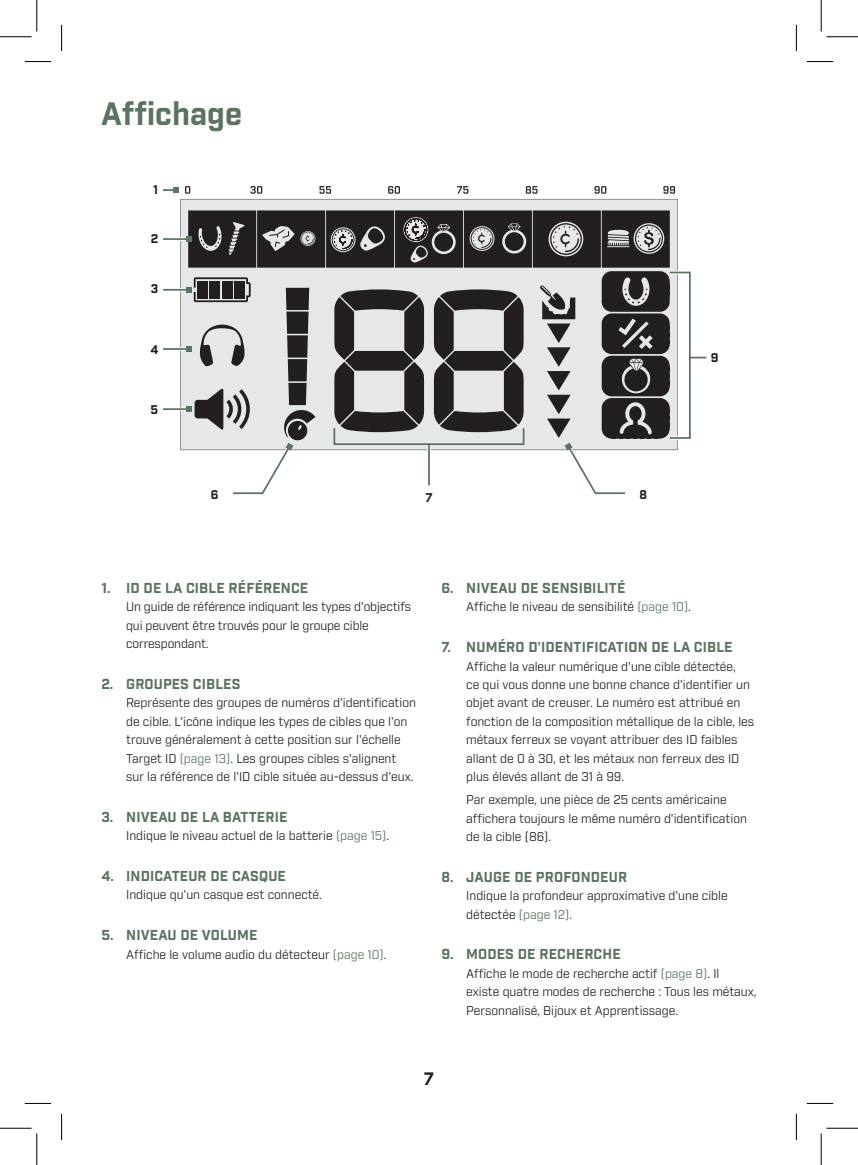
<style>
.page{position:relative;width:858px;height:1165px;background:#fff}
.page>*{position:absolute;margin:0;border:0;box-sizing:border-box;transform-origin:0 0}
.t1{font:700 31.5px "Industry";color:#5c7361}
.t2{font:700 17.5px "Industry";color:#231f20}
.t3{font:700 14px "Industry";letter-spacing:.01em;color:#5c7361}
.t4{font:12.25px/18.4px "Industry";color:#231f20}
.t5{font:700 12.25px "Industry";color:#231f20}
.s1{color:#5c7361}
</style>
<div class="page">
<svg style="left:180px;top:199px;width:497px;height:251px;background:#dedfe1"></svg>
<svg style="left:185px;top:186px;width:490px;height:8px"></svg>
<hr style="left:163px;top:237px;width:29px;height:4px;background:#fff">
<hr style="left:163px;top:238px;width:26px;height:2px;background:#5c7361">
<hr style="left:163px;top:288px;width:29px;height:3px;background:#fff">
<hr style="left:163px;top:289px;width:26px;height:2px;background:#5c7361">
<hr style="left:163px;top:347px;width:29px;height:4px;background:#fff">
<hr style="left:163px;top:348px;width:26px;height:2px;background:#5c7361">
<hr style="left:163px;top:407px;width:29px;height:4px;background:#fff">
<hr style="left:163px;top:408px;width:26px;height:2px;background:#5c7361">
<svg style="left:186px;top:210px;width:484px;height:285px"></svg>
<div style="left:667px;top:271px;width:24px;height:169px;border:4px solid #fff"></div>
<div style="left:668px;top:272px;width:22px;height:167px;border:2px solid #5c7361"></div>
<hr style="left:427px;top:444px;width:3px;height:41px;background:#fff">
<hr style="left:428px;top:444px;width:2px;height:41px;background:#5c7361">
<svg style="left:689px;top:357px;width:17px;height:1px"></svg>
<div style="left:333px;top:427px;width:191px;height:18px;border:2px solid #5c7361"></div>
<svg style="left:163px;top:187px;width:16px;height:6px"></svg>
<svg style="left:25px;top:61px;width:26px;height:1px"></svg>
<svg style="left:806px;top:61px;width:26px;height:1px"></svg>
<svg style="left:25px;top:1103px;width:26px;height:1px"></svg>
<svg style="left:806px;top:1103px;width:26px;height:1px"></svg>
<svg style="left:61px;top:25px;width:1px;height:26px"></svg>
<svg style="left:61px;top:1114px;width:1px;height:26px"></svg>
<svg style="left:795px;top:25px;width:1px;height:26px"></svg>
<svg style="left:795px;top:1114px;width:1px;height:26px"></svg>
<hr style="left:0;top:36px;width:32px;height:1px;background:#000">
<hr style="left:826px;top:36px;width:31px;height:1px;background:#000">
<hr style="left:0;top:1128px;width:32px;height:1px;background:#000">
<hr style="left:826px;top:1128px;width:31px;height:1px;background:#000">
<hr style="left:36px;top:0;width:1px;height:32px;background:#000">
<hr style="left:36px;top:1133px;width:1px;height:32px;background:#000">
<hr style="left:820px;top:0;width:1px;height:32px;background:#000">
<hr style="left:820px;top:1133px;width:1px;height:32px;background:#000">
<h1 class="t1" style="left:101px;top:95px;width:142px">Affichage</h1>
<p class="t5" style="left:153px;top:182px;width:7px">1</p>
<p class="t5" style="left:151px;top:231px;width:9px">2</p>
<p class="t5" style="left:151px;top:281px;width:9px">3</p>
<p class="t5" style="left:150px;top:342px;width:9px">4</p>
<p class="t5" style="left:150px;top:402px;width:9px">5</p>
<p class="t5" style="left:211px;top:487px;width:9px">6</p>
<p class="t5" style="left:639px;top:487px;width:9px">8</p>
<p class="t5" style="left:425px;top:490px;width:9px">7</p>
<p class="t5" style="left:710px;top:350px;width:9px">9</p>
<p class="t3" style="left:101px;top:579px;width:208px">1. ID DE LA CIBLE RÉFÉRENCE</p>
<p class="t4" style="left:126px;top:598px;width:286px">Un guide de référence indiquant les types d'objectifs qui peuvent être trouvés pour le groupe cible correspondant.</p>
<p class="t3" style="left:101px;top:675px;width:140px">2. GROUPES CIBLES</p>
<p class="t4" style="left:126px;top:694px;width:291px">Représente des groupes de numéros d'identification de cible. L'icône indique les types de cibles que l'on trouve généralement à cette position sur l'échelle Target ID <span class="s1">(page 13)</span>. Les groupes cibles s'alignent sur la référence de l'ID cible située au-dessus d'eux.</p>
<p class="t3" style="left:101px;top:808px;width:187px">3. NIVEAU DE LA BATTERIE</p>
<p class="t4" style="left:126px;top:827px;width:264px">Indique le niveau actuel de la batterie <span class="s1">(page 15)</span>.</p>
<p class="t3" style="left:101px;top:867px;width:186px">4. INDICATEUR DE CASQUE</p>
<p class="t4" style="left:126px;top:886px;width:197px">Indique qu'un casque est connecté.</p>
<p class="t3" style="left:101px;top:927px;width:158px">5. NIVEAU DE VOLUME</p>
<p class="t4" style="left:126px;top:945px;width:262px">Affiche le volume audio du détecteur <span class="s1">(page 10)</span>.</p>
<p class="t3" style="left:441px;top:579px;width:185px">6. NIVEAU DE SENSIBILITÉ</p>
<p class="t4" style="left:466px;top:598px;width:226px">Affiche le niveau de sensibilité <span class="s1">(page 10)</span>.</p>
<p class="t3" style="left:441px;top:639px;width:292px">7. NUMÉRO D'IDENTIFICATION DE LA CIBLE</p>
<p class="t4" style="left:466px;top:657px;width:289px">Affiche la valeur numérique d'une cible détectée,<br>ce qui vous donne une bonne chance d'identifier un objet avant de creuser. Le numéro est attribué en fonction de la composition métallique de la cible, les métaux ferreux se voyant attribuer des ID faibles allant de 0 à 30, et les métaux non ferreux des ID plus élevés allant de 31 à 99.</p>
<p class="t4" style="left:466px;top:791px;width:282px">Par exemple, une pièce de 25 cents américaine affichera toujours le même numéro d'identification de la cible (86).</p>
<p class="t3" style="left:441px;top:868px;width:187px">8. JAUGE DE PROFONDEUR</p>
<p class="t4" style="left:466px;top:887px;width:263px">Indique la profondeur approximative d'une cible détectée <span class="s1">(page 12)</span>.</p>
<p class="t3" style="left:441px;top:946px;width:181px">9. MODES DE RECHERCHE</p>
<p class="t4" style="left:466px;top:964px;width:292px">Affiche le mode de recherche actif <span class="s1">(page 8)</span>. Il<br>existe quatre modes de recherche : Tous les métaux,<br>Personnalisé, Bijoux et Apprentissage.</p>
<h2 class="t2" style="left:424px;top:1068px;width:12px">7</h2>
</div>
